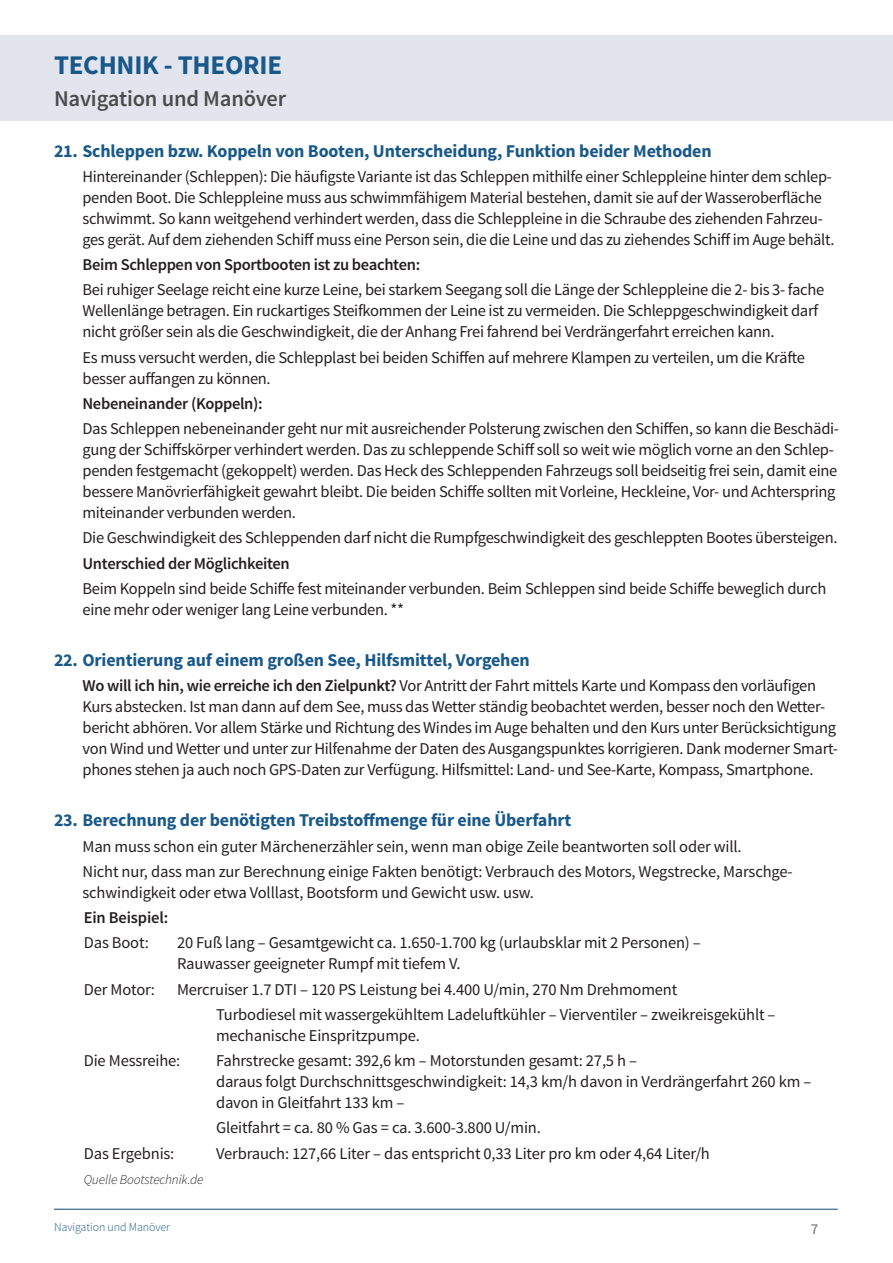
<style>
.page{position:relative;width:893px;height:1263px;background:#fff}
.page>*{position:absolute;margin:0;border:0;box-sizing:border-box;transform-origin:0 0}
.t1{font:700 27px "Source Sans Pro";letter-spacing:-.01em;color:#19598a}
.t2{font:600 22.5px "Source Sans Pro";letter-spacing:-.01em;color:#4b4c4d}
.Frage{font:700 18px "Source Sans Pro";letter-spacing:-.01em;color:#19598a}
.Antworten{font:16.5px/21px "Source Sans Pro";letter-spacing:-.02em;color:#231f20}
.Antworten-2{font:600 16.5px "Source Sans Pro";letter-spacing:-.02em;color:#231f20}
.t3{font:15px "Source Sans Pro";color:#69696c}
.Antworten-3{font:italic 300 13.5px "Source Sans Pro";letter-spacing:-.01em;color:#231f20}
.Antworten-4{font:300 12px "Source Sans Pro";letter-spacing:-.01em;color:#19598a}
.s1{font-weight:600}
</style>
<div class="page">
<hr style="left:54px;top:1209px;width:784px;height:1px;background:#0c4772">
<div style="left:0;top:35px;width:893px;height:85px;background:#e2e5ed"></div>
<p class="t1" style="left:54px;top:48px;width:230px">TECHNIK - THEORIE</p>
<p class="t2" style="left:54px;top:84px;width:234px">Navigation und Manöver</p>
<p class="Frage" style="left:54px;top:139px;width:659px">21. Schleppen bzw. Koppeln von Booten, Unterscheidung, Funktion beider Methoden</p>
<p class="Antworten" style="left:82px;top:166px;width:754px">Hintereinander (Schleppen): Die häufigste Variante ist das Schleppen mithilfe einer Schleppleine hinter dem schlep&shy;penden Boot. Die Schleppleine muss aus schwimmfähigem Material bestehen, damit sie auf der Wasseroberfläche schwimmt. So kann weitgehend verhindert werden, dass die Schleppleine in die Schraube des ziehenden Fahrzeu&shy;ges gerät. Auf dem ziehenden Schiff muss eine Person sein, die die Leine und das zu ziehendes Schiff im Auge behält.</p>
<p class="Antworten-2" style="left:82px;top:254px;width:339px">Beim Schleppen von Sportbooten ist zu beachten:</p>
<p class="Antworten" style="left:82px;top:280px;width:743px">Bei ruhiger Seelage reicht eine kurze Leine, bei starkem Seegang soll die Länge der Schleppleine die 2- bis 3- fache<br>Wellenlänge betragen. Ein ruckartiges Steifkommen der Leine ist zu vermeiden. Die Schleppgeschwindigkeit darf nicht größer sein als die Geschwindigkeit, die der Anhang Frei fahrend bei Verdrängerfahrt erreichen kann.</p>
<p class="Antworten" style="left:82px;top:347px;width:724px">Es muss versucht werden, die Schlepplast bei beiden Schiffen auf mehrere Klampen zu verteilen, um die Kräfte besser auffangen zu können.</p>
<p class="Antworten-2" style="left:82px;top:393px;width:182px">Nebeneinander (Koppeln):</p>
<p class="Antworten" style="left:82px;top:418px;width:758px">Das Schleppen nebeneinander geht nur mit ausreichender Polsterung zwischen den Schiffen, so kann die Beschädi&shy;gung der Schiffskörper verhindert werden. Das zu schleppende Schiff soll so weit wie möglich vorne an den Schlep&shy;penden festgemacht (gekoppelt) werden. Das Heck des Schleppenden Fahrzeugs soll beidseitig frei sein, damit eine bessere Manövrierfähigkeit gewahrt bleibt. Die beiden Schiffe sollten mit Vorleine, Heckleine, Vor- und Achterspring miteinander verbunden werden.</p>
<p class="Antworten" style="left:82px;top:528px;width:756px">Die Geschwindigkeit des Schleppenden darf nicht die Rumpfgeschwindigkeit des geschleppten Bootes übersteigen.</p>
<p class="Antworten-2" style="left:82px;top:553px;width:209px">Unterschied der Möglichkeiten</p>
<p class="Antworten" style="left:82px;top:578px;width:745px">Beim Koppeln sind beide Schiffe fest miteinander verbunden. Beim Schleppen sind beide Schiffe beweglich durch eine mehr oder weniger lang Leine verbunden. **</p>
<p class="Frage" style="left:54px;top:648px;width:477px">22. Orientierung auf einem großen See, Hilfsmittel, Vorgehen</p>
<p class="Antworten" style="left:82px;top:676px;width:757px"><span class="s1">Wo will ich hin, wie erreiche ich den Zielpunkt?</span> Vor Antritt der Fahrt mittels Karte und Kompass den vorläufigen Kurs abstecken. Ist man dann auf dem See, muss das Wetter ständig beobachtet werden, besser noch den Wetter&shy;bericht abhören. Vor allem Stärke und Richtung des Windes im Auge behalten und den Kurs unter Berücksichtigung von Wind und Wetter und unter zur Hilfenahme der Daten des Ausgangspunktes korrigieren. Dank moderner Smart&shy;phones stehen ja auch noch GPS-Daten zur Verfügung. Hilfsmittel: Land- und See-Karte, Kompass, Smartphone.</p>
<p class="Frage" style="left:54px;top:809px;width:519px">23. Berechnung der benötigten Treibstoffmenge für eine Überfahrt</p>
<p class="Antworten" style="left:82px;top:836px;width:661px">Man muss schon ein guter Märchenerzähler sein, wenn man obige Zeile beantworten soll oder will.</p>
<p class="Antworten" style="left:82px;top:861px;width:712px">Nicht nur, dass man zur Berechnung einige Fakten benötigt: Verbrauch des Motors, Wegstrecke, Marschge&shy;schwindigkeit oder etwa Volllast, Bootsform und Gewicht usw. usw.</p>
<p class="Antworten-2" style="left:84px;top:907px;width:86px">Ein Beispiel:</p>
<p class="Antworten" style="left:84px;top:933px;width:67px">Das Boot:</p>
<p class="Antworten" style="left:177px;top:933px;width:525px">20 Fuß lang – Gesamtgewicht ca. 1.650-1.700 kg (urlaubsklar mit 2 Personen) –<br>Rauwasser geeigneter Rumpf mit tiefem V.</p>
<p class="Antworten" style="left:84px;top:979px;width:73px">Der Motor:</p>
<p class="Antworten" style="left:177px;top:979px;width:502px">Mercruiser 1.7 DTI – 120 PS Leistung bei 4.400 U/min, 270 Nm Drehmoment</p>
<p class="Antworten" style="left:216px;top:1004px;width:561px">Turbodiesel mit wassergekühltem Ladeluftkühler – Vierventiler – zweikreisgekühlt – mechanische Einspritzpumpe.</p>
<p class="Antworten" style="left:84px;top:1050px;width:98px">Die Messreihe:</p>
<p class="Antworten" style="left:216px;top:1050px;width:597px">Fahrstrecke gesamt: 392,6 km – Motorstunden gesamt: 27,5 h –<br>daraus folgt Durchschnittsgeschwindigkeit: 14,3 km/h davon in Verdrängerfahrt 260 km – davon in Gleitfahrt 133 km –</p>
<p class="Antworten" style="left:216px;top:1118px;width:326px">Gleitfahrt = ca. 80 % Gas = ca. 3.600-3.800 U/min.</p>
<p class="Antworten" style="left:84px;top:1143px;width:92px">Das Ergebnis:</p>
<p class="Antworten" style="left:216px;top:1143px;width:495px">Verbrauch: 127,66 Liter – das entspricht 0,33 Liter pro km oder 4,64 Liter/h</p>
<p class="Antworten-3" style="left:84px;top:1171px;width:121px">Quelle Bootstechnik.de</p>
<p class="Antworten-4" style="left:54px;top:1220px;width:118px">Navigation und Manöver</p>
<p class="t3" style="left:811px;top:1219px;width:9px">7</p>
</div>
